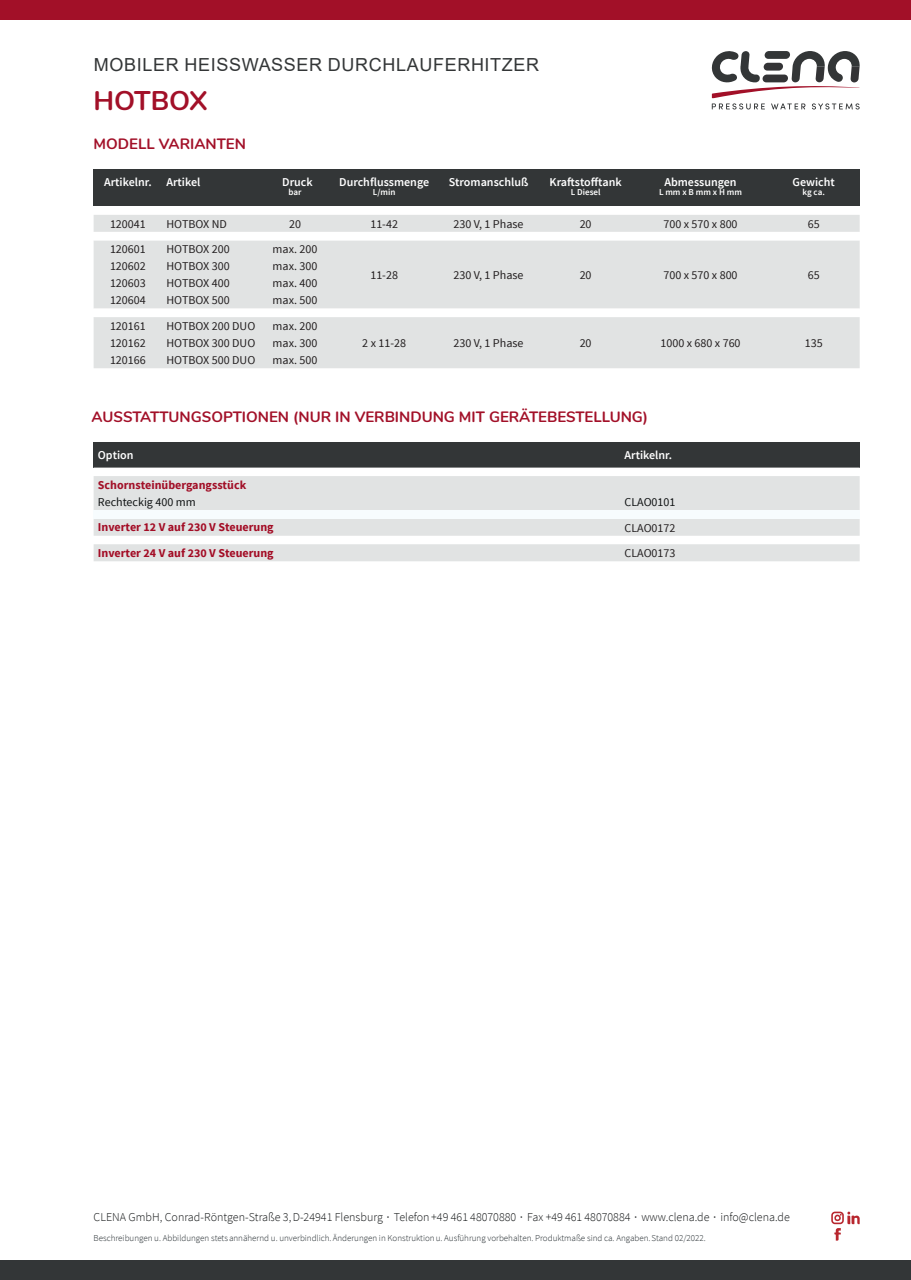
<style>
.page{position:relative;width:911px;height:1280px;background:#fff}
.page>*{position:absolute;margin:0;border:0;box-sizing:border-box;transform-origin:0 0}
.t1{font:700 27px "Nunito";color:#a21028}
.t2{font:18px "Arial";letter-spacing:.035em;color:#333637}
.t3{font:700 15px "Nunito";color:#a21028}
.t4{font:12px "Source Sans Pro";color:#231f20}
.t5{font:300 12px "Source Sans Pro";color:#101314}
.t6{font:600 12px "Source Sans Pro";color:#fff}
.t7{font:700 12px "Source Sans Pro";color:#a30c25}
.t8{font:700 12px "Source Sans Pro";color:#a21028}
.t9{font:12px "Source Sans Pro";color:#101314}
.t10{font:300 9px "Source Sans Pro";color:#222a2e}
.t11{font:600 9px "Source Sans Pro";color:#fff}
.t12{font:600 9px "Source Sans Pro";letter-spacing:.205em;color:#fff}
.s1{font-weight:400}
</style>
<div class="page">
<svg style="left:831px;top:1212px;width:28px;height:29px"></svg>
<svg style="left:711px;top:51px;width:149px;height:59px"></svg>
<div style="left:0;top:0;width:910px;height:19px;background:#a21028"></div>
<div style="left:0;top:1261px;width:910px;height:19px;background:#333637"></div>
<div style="left:94px;top:442px;width:765px;height:26px;background:#333637"></div>
<svg style="left:94px;top:476px;width:765px;height:85px;background:#e4e6e6"></svg>
<div style="left:94px;top:510px;width:765px;height:9px;background:#f7fcfe"></div>
<div style="left:94px;top:169px;width:765px;height:37px;background:#333637"></div>
<div style="left:94px;top:215px;width:765px;height:153px;background:#e1e3e3"></div>
<svg style="left:94px;top:232px;width:765px;height:85px;fill:#e1e3e3"></svg>
<h2 class="t2" style="left:94px;top:57px;width:446px">MOBILER HEISSWASSER DURCHLAUFERHITZER</h2>
<h1 class="t1" style="left:94px;top:82px;width:115px">HOTBOX</h1>
<p class="t3" style="left:94px;top:133px;width:154px">MODELL VARIANTEN</p>
<p class="t6" style="left:104px;top:177px;width:98px">Artikelnr. Artikel</p>
<p class="t6" style="left:282px;top:177px;width:32px">Druck</p>
<p class="t11" style="left:288px;top:188px;width:15px">bar</p>
<p class="t6" style="left:339px;top:177px;width:91px">Durchflussmenge</p>
<p class="t11" style="left:373px;top:188px;width:24px">L/min</p>
<p class="t6" style="left:448px;top:177px;width:81px">Stromanschluß</p>
<p class="t6" style="left:549px;top:177px;width:74px">Kraftstofftank</p>
<p class="t11" style="left:570px;top:188px;width:31px">L Diesel</p>
<p class="t6" style="left:664px;top:177px;width:74px">Abmessungen</p>
<p class="t12" style="left:658px;top:188px;width:84px">LmmxBmmxHmm</p>
<p class="t6" style="left:792px;top:177px;width:44px">Gewicht</p>
<p class="t11" style="left:802px;top:188px;width:24px">kg ca.</p>
<p class="t4" style="left:110px;top:219px;width:37px">120041</p>
<p class="t4" style="left:166px;top:219px;width:62px">HOTBOX ND</p>
<p class="t4" style="left:289px;top:219px;width:13px">20</p>
<p class="t4" style="left:370px;top:219px;width:29px">11-42</p>
<p class="t4" style="left:453px;top:219px;width:72px">230 V, 1 Phase</p>
<p class="t4" style="left:579px;top:219px;width:13px">20</p>
<p class="t4" style="left:663px;top:219px;width:76px">700 x 570 x 800</p>
<p class="t4" style="left:807px;top:219px;width:13px">65</p>
<p class="t4" style="left:110px;top:244px;width:37px">120601</p>
<p class="t4" style="left:166px;top:244px;width:65px">HOTBOX 200</p>
<p class="t4" style="left:272px;top:244px;width:46px">max. 200</p>
<p class="t4" style="left:370px;top:270px;width:29px">11-28</p>
<p class="t4" style="left:453px;top:270px;width:72px">230 V, 1 Phase</p>
<p class="t4" style="left:579px;top:270px;width:13px">20</p>
<p class="t4" style="left:663px;top:270px;width:76px">700 x 570 x 800</p>
<p class="t4" style="left:807px;top:270px;width:13px">65</p>
<p class="t4" style="left:110px;top:261px;width:37px">120602</p>
<p class="t4" style="left:166px;top:261px;width:65px">HOTBOX 300</p>
<p class="t4" style="left:272px;top:261px;width:46px">max. 300</p>
<p class="t4" style="left:110px;top:278px;width:37px">120603</p>
<p class="t4" style="left:166px;top:278px;width:65px">HOTBOX 400</p>
<p class="t4" style="left:272px;top:278px;width:46px">max. 400</p>
<p class="t4" style="left:110px;top:295px;width:37px">120604</p>
<p class="t4" style="left:166px;top:295px;width:65px">HOTBOX 500</p>
<p class="t4" style="left:272px;top:295px;width:46px">max. 500</p>
<p class="t4" style="left:110px;top:321px;width:37px">120161</p>
<p class="t4" style="left:166px;top:321px;width:90px">HOTBOX 200 DUO</p>
<p class="t4" style="left:272px;top:321px;width:46px">max. 200</p>
<p class="t4" style="left:110px;top:338px;width:37px">120162</p>
<p class="t4" style="left:166px;top:338px;width:90px">HOTBOX 300 DUO</p>
<p class="t4" style="left:272px;top:338px;width:46px">max. 300</p>
<p class="t4" style="left:362px;top:338px;width:45px">2 x 11-28</p>
<p class="t4" style="left:453px;top:338px;width:72px">230 V, 1 Phase</p>
<p class="t4" style="left:579px;top:338px;width:13px">20</p>
<p class="t4" style="left:660px;top:338px;width:82px">1000 x 680 x 760</p>
<p class="t4" style="left:804px;top:338px;width:19px">135</p>
<p class="t4" style="left:110px;top:355px;width:37px">120166</p>
<p class="t4" style="left:166px;top:355px;width:90px">HOTBOX 500 DUO</p>
<p class="t4" style="left:272px;top:355px;width:46px">max. 500</p>
<p class="t3" style="left:91px;top:406px;width:558px">AUSSTATTUNGSOPTIONEN (NUR IN VERBINDUNG MIT GERÄTEBESTELLUNG)</p>
<p class="t6" style="left:98px;top:450px;width:37px">Option</p>
<p class="t6" style="left:624px;top:450px;width:49px">Artikelnr.</p>
<p class="t8" style="left:98px;top:480px;width:150px">Schornsteinübergangsstück</p>
<p class="t9" style="left:98px;top:497px;width:99px">Rechteckig 400 mm</p>
<p class="t9" style="left:624px;top:497px;width:52px">CLAO0101</p>
<p class="t7" style="left:98px;top:522px;width:177px">Inverter 12 V auf 230 V Steuerung</p>
<p class="t4" style="left:624px;top:522px;width:52px">CLAO0172</p>
<p class="t7" style="left:98px;top:548px;width:177px">Inverter 24 V auf 230 V Steuerung</p>
<p class="t4" style="left:624px;top:548px;width:52px">CLAO0173</p>
<p class="t5" style="left:94px;top:1212px;width:697px">CLENA GmbH, Conrad-Röntgen-Straße 3,D-24941 Flensburg <span class="s1">∙</span> Telefon+49 461 48070880 <span class="s1">∙</span> Fax +49 461 48070884 <span class="s1">∙</span> www.clena.de <span class="s1">∙</span> info@clena.de</p>
<p class="t10" style="left:94px;top:1234px;width:613px">Beschreibungen u. Abbildungen stetsannähernd u. unverbindlich.Änderungen in Konstruktionu. Ausführung vorbehalten. Produktmaße sind ca. Angaben.Stand 02/2022.</p>
</div>
